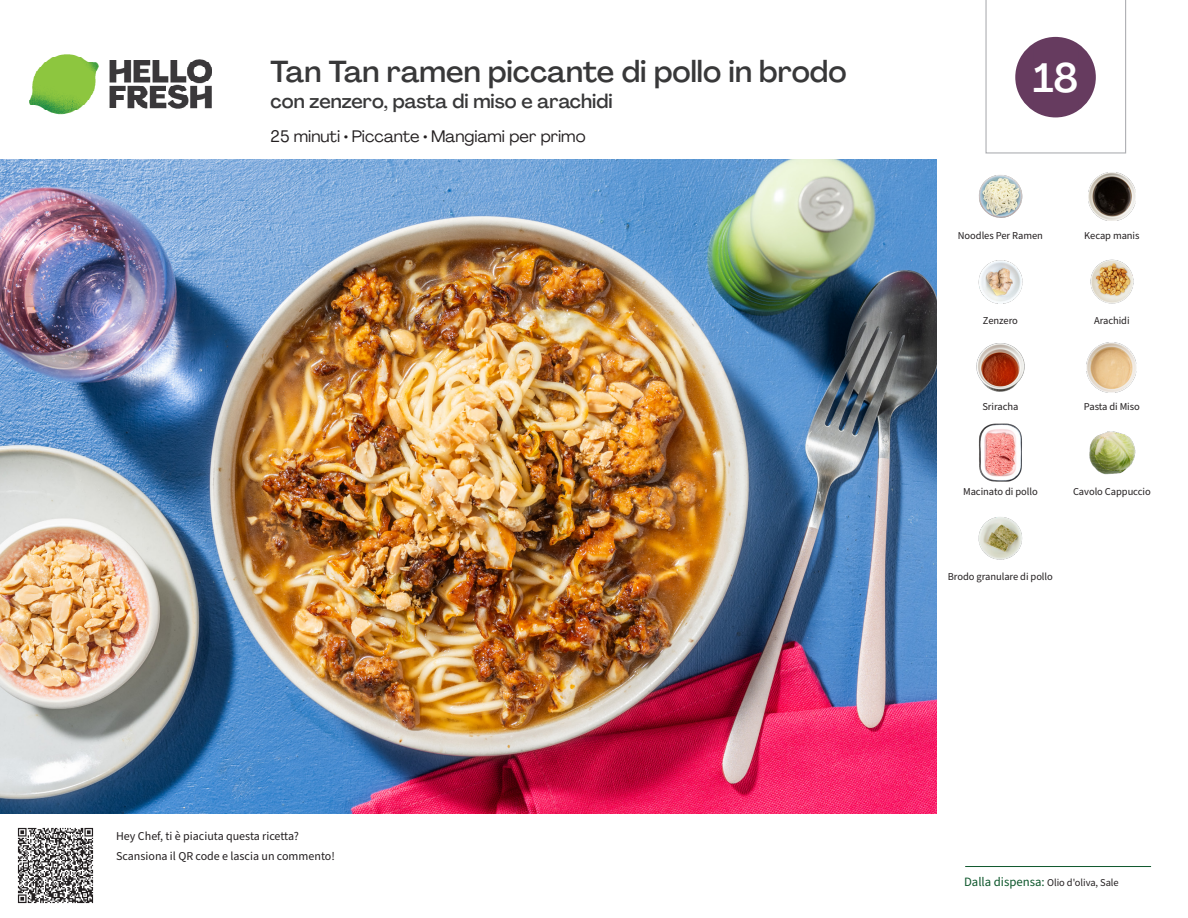
<style>
.page{position:relative;width:1188px;height:918px;background:#fff}
.page>*{position:absolute;margin:0;border:0;box-sizing:border-box;transform-origin:0 0}
._24_Recipe_Nr_Bag{font:500 40.5px "Agrandir";color:#fff}
._15_Titel_UK{font:500 30px "Agrandir";color:#383839}
._15_Titel_UK-2{font:500 19.5px "Agrandir";color:#383839}
._02_Box_Type{font:16.5px "Agrandir";color:#231f20}
._06_Before_Start{font:12px "Source Sans Pro";color:#231f20}
._18_FRONT_ingredients_UK{font:10.5px "Source Sans Pro";letter-spacing:-.005em;color:#231f20}
.t1{font:10.5px "Source Sans Variable";letter-spacing:-.005em;color:#231f20}
.s1{font-family:"Source Sans Pro";font-size:12.75px;color:#0e572c}
</style>
<div class="page">
<img style="left:30px;top:54px;width:181px;height:61px">
<hr style="left:965px;top:866px;width:186px;height:1px;background:#0e572c">
<img style="left:0;top:159px;width:936px;height:655px">
<img style="left:1088px;top:172px;width:48px;height:48px">
<img style="left:979px;top:175px;width:44px;height:43px">
<img style="left:1090px;top:259px;width:44px;height:45px">
<img style="left:978px;top:260px;width:45px;height:44px">
<img style="left:1087px;top:342px;width:50px;height:50px">
<img style="left:976px;top:343px;width:49px;height:49px">
<img style="left:1089px;top:431px;width:47px;height:44px">
<img style="left:978px;top:424px;width:44px;height:57px">
<img style="left:978px;top:517px;width:45px;height:43px">
<img style="left:17px;top:827px;width:77px;height:77px">
<svg style="left:985px;top:0;width:141px;height:154px"></svg>
<p class="_15_Titel_UK" style="left:271px;top:53px;width:578px">Tan Tan ramen piccante di pollo in brodo</p>
<p class="_15_Titel_UK-2" style="left:271px;top:89px;width:343px">con zenzero, pasta di miso e arachidi</p>
<p class="_02_Box_Type" style="left:271px;top:126px;width:316px">25 minuti • Piccante • Mangiami per primo</p>
<p class="_06_Before_Start" style="left:116px;top:828px;width:184px">Hey Chef, ti è piaciuta questa ricetta?</p>
<p class="_06_Before_Start" style="left:116px;top:848px;width:220px">Scansiona il QR code e lascia un commento!</p>
<p class="_24_Recipe_Nr_Bag" style="left:1033px;top:53px;width:46px">18</p>
<p class="_18_FRONT_ingredients_UK" style="left:958px;top:229px;width:87px">Noodles Per Ramen</p>
<p class="_18_FRONT_ingredients_UK" style="left:1084px;top:229px;width:57px">Kecap manis</p>
<p class="_18_FRONT_ingredients_UK" style="left:983px;top:314px;width:36px">Zenzero</p>
<p class="_18_FRONT_ingredients_UK" style="left:1094px;top:314px;width:37px">Arachidi</p>
<p class="_18_FRONT_ingredients_UK" style="left:982px;top:399px;width:37px">Sriracha</p>
<p class="_18_FRONT_ingredients_UK" style="left:1084px;top:399px;width:57px">Pasta di Miso</p>
<p class="_18_FRONT_ingredients_UK" style="left:963px;top:485px;width:76px">Macinato di pollo</p>
<p class="_18_FRONT_ingredients_UK" style="left:1073px;top:485px;width:79px">Cavolo Cappuccio</p>
<p class="_18_FRONT_ingredients_UK" style="left:948px;top:570px;width:107px">Brodo granulare di pollo</p>
<p class="t1" style="left:964px;top:876px;width:156px"><span class="s1">Dalla dispensa:</span> Olio d'oliva, Sale</p>
</div>
